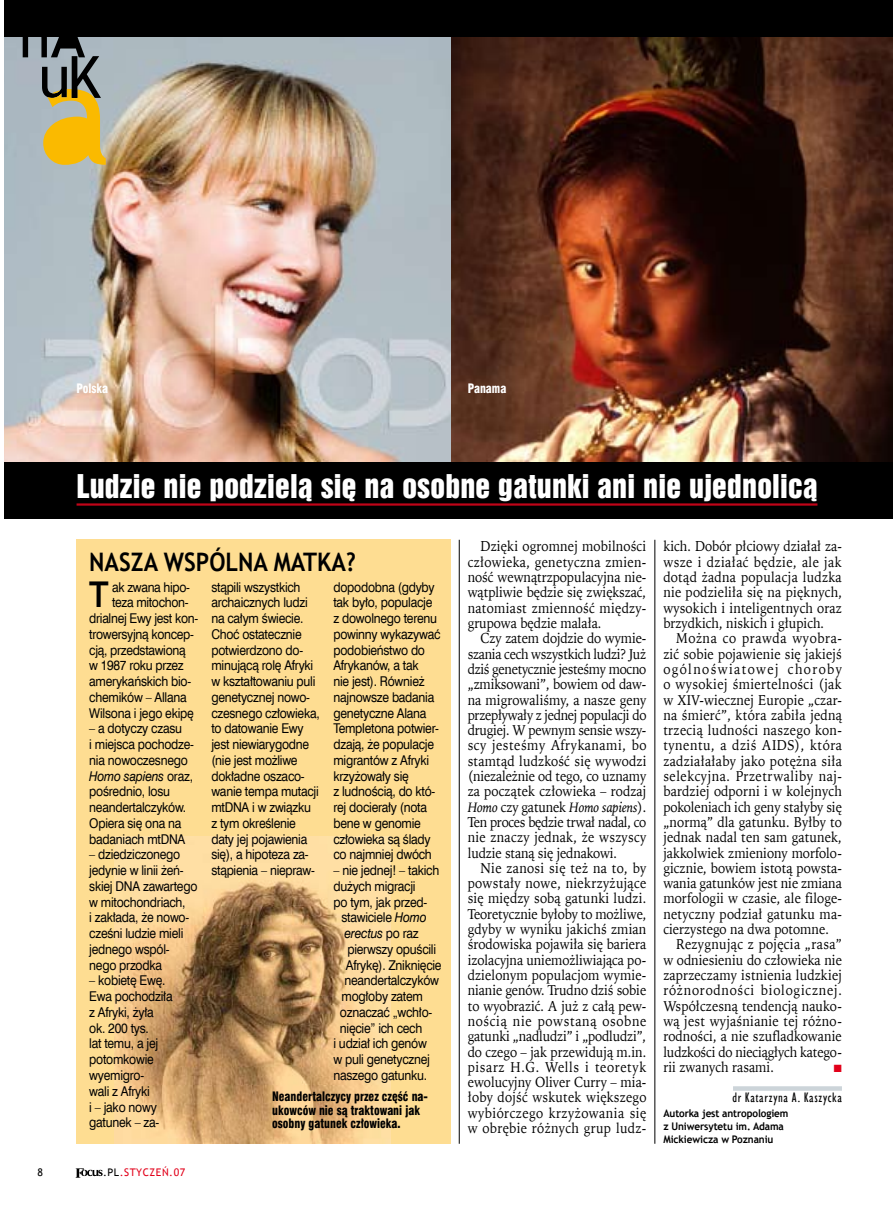
<style>
.page{position:relative;width:893px;height:1208px;background:#fff}
.page>*{position:absolute;margin:0;border:0;box-sizing:border-box;transform-origin:0 0}
.t1{font:700 35.55px "Trebuchet MS";color:#000;scale:.9 1}
.t2{font:30px "Swis 921 EU";letter-spacing:.01em;color:#fff}
.t3{font:700 25.5px "Trebuchet MS";color:#000;scale:.9 1}
.t4{font:14.25px/15.3px "Iowan Old St EU";letter-spacing:.01em;color:#000;text-align:justify;scale:.9 1}
.t5{font:14.25px "Iowan Old St EU";letter-spacing:.04em;color:#000;scale:.9 1}
.t6{font:14.25px "Iowan Old St EU";letter-spacing:-.01em;color:#000;scale:.9 1}
.t7{font:14.25px "Iowan Old St EU";letter-spacing:.03em;color:#000;scale:.9 1}
.t8{font:14.25px "Iowan Old St EU";letter-spacing:.06em;color:#000;scale:.9 1}
.t9{font:14.25px "Iowan Old St EU";letter-spacing:.11em;color:#000;scale:.9 1}
.t10{font:14.25px "Iowan Old St EU";letter-spacing:.045em;color:#000;scale:.9 1}
.t11{font:13.8px "Humanst 521 Cn EU";letter-spacing:.05em;color:#000;scale:.95 1}
.t12{font:13.5px/15.8px "Swis 721 EU";letter-spacing:-.02em;color:#000;scale:.9 1}
.t13{font:italic 13.5px "Swis 721 EU";letter-spacing:-.02em;color:#000;scale:.9 1}
.t14{font:12.75px/13.5px "Swis 721 Blk Cn EU";color:#000;scale:.9 1}
.t15{font:12.75px "Swis 721 Blk Cn EU";color:#fff;scale:.9 1}
.t16{font:700 10.5px/12.8px "Trebuchet MS";letter-spacing:-.01em;color:#000;scale:.95 1}
.t17{font:10.5px "Trebuchet MS";letter-spacing:.05em;color:#e2001a}
.t18{font:10.5px "Zapf Dingbats ITC";color:#e2001a}
.s1{font-style:italic}
.s2{font-style:normal}
.s3{color:#000}
</style>
<div class="page">
<div style="left:4px;top:0;width:889px;height:518px;background:#000"></div>
<img style="left:451px;top:38px;width:442px;height:423px">
<img style="left:4px;top:38px;width:447px;height:423px">
<hr style="left:77px;top:503px;width:740px;height:2px;background:#c00418">
<svg style="left:733px;top:1086px;width:109px;height:4px"></svg>
<div style="left:77px;top:540px;width:374px;height:603px;background:#fedd92"></div>
<img style="left:115px;top:836px;width:276px;height:307px">
<svg style="left:23px;top:37px;width:83px;height:128px;background:#a99e6f"></svg>
<svg style="left:75px;top:1168px;width:28px;height:9px"></svg>
<hr style="left:459px;top:540px;width:1px;height:603px;background:#000">
<hr style="left:655px;top:540px;width:1px;height:603px;background:#000">
<p class="t15" style="left:77px;top:380px;width:37px">Polska</p>
<p class="t15" style="left:468px;top:380px;width:44px">Panama</p>
<h2 class="t2" style="left:77px;top:467px;width:743px">Ludzie nie podzielą się na osobne gatunki ani nie ujednolicą</h2>
<p class="t4" style="left:468px;top:539px;width:200px;text-indent:13px">Dzięki ogromnej mobilności człowieka, genetyczna zmien&shy;ność wewnątrzpopulacyjna nie&shy;wątpliwie będzie się zwiększać, natomiast zmienność między&shy;grupowa będzie malała.</p>
<p class="t4" style="left:468px;top:631px;width:200px;text-indent:13px">Czy zatem dojdzie do wymie&shy;szania cech wszystkich ludzi? Już dziś genetycznie jesteśmy mocno „zmiksowani”, bowiem od daw&shy;na migrowaliśmy, a nasze geny przepływały z jednej populacji do drugiej. W pewnym sensie wszy&shy;scy jesteśmy Afrykanami, bo stamtąd ludzkość się wywodzi (niezależnie od tego, co uznamy za początek człowieka – rodzaj <span class="s1">Homo</span> czy gatunek <span class="s1">Homo sapiens</span>).<br>Ten proces będzie trwał nadal, co nie znaczy jednak, że wszyscy ludzie staną się jednakowi.</p>
<p class="t4" style="left:468px;top:860px;width:200px;text-indent:13px">Nie zanosi się też na to, by powstały nowe, niekrzyżujące się między sobą gatunki ludzi.<br>Teoretycznie byłoby to możliwe, gdyby w wyniku jakichś zmian środowiska pojawiła się bariera izolacyjna uniemożliwiająca po&shy;dzielonym populacjom wymie&shy;nianie genów. Trudno dziś sobie to wyobrazić. A już z całą pew&shy;nością nie powstaną osobne gatunki „nadludzi” i „podludzi”, do czego – jak przewidują m.in. pisarz H.G. Wells i teoretyk ewolucyjny Oliver Curry – mia&shy;łoby dojść wskutek większego wybiórczego krzyżowania się w obrębie różnych grup ludz-</p>
<p class="t4" style="left:663px;top:539px;width:200px">kich. Dobór płciowy działał za&shy;wsze i działać będzie, ale jak dotąd żadna populacja ludzka nie podzieliła się na pięknych, wysokich i inteligentnych oraz brzydkich, niskich i głupich.</p>
<p class="t10" style="left:676px;top:629px;width:186px">Można co prawda wyobra-</p>
<p class="t4" style="left:663px;top:646px;width:200px">zić sobie pojawienie się jakiejś</p>
<p class="t9" style="left:663px;top:660px;width:200px">ogólnoświatowej choroby</p>
<p class="t7" style="left:663px;top:675px;width:200px">o wysokiej śmiertelności (jak</p>
<p class="t4" style="left:663px;top:692px;width:200px">w XIV-wiecznej Europie „czar-</p>
<p class="t4" style="left:663px;top:707px;width:200px">na śmierć”, która zabiła jedną</p>
<p class="t4" style="left:663px;top:723px;width:200px">trzecią ludności naszego kon-</p>
<p class="t5" style="left:663px;top:736px;width:200px">tynentu, a dziś AIDS), która</p>
<p class="t4" style="left:663px;top:753px;width:200px">zadziałałaby jako potężna siła</p>
<p class="t5" style="left:663px;top:767px;width:200px">selekcyjna. Przetrwaliby naj-</p>
<p class="t4" style="left:663px;top:784px;width:200px">bardziej odporni i w kolejnych</p>
<p class="t4" style="left:663px;top:799px;width:200px">pokoleniach ich geny stałyby się</p>
<p class="t4" style="left:663px;top:814px;width:200px">„normą” dla gatunku. Byłby to</p>
<p class="t4" style="left:663px;top:830px;width:200px">jednak nadal ten sam gatunek,</p>
<p class="t4" style="left:663px;top:845px;width:200px">jakkolwiek zmieniony morfolo-</p>
<p class="t4" style="left:663px;top:860px;width:200px">gicznie, bowiem istotą powsta-</p>
<p class="t4" style="left:663px;top:876px;width:200px">wania gatunków jest nie zmiana</p>
<p class="t4" style="left:663px;top:891px;width:200px">morfologii w czasie, ale filoge-</p>
<p class="t4" style="left:663px;top:906px;width:200px">netyczny podział gatunku ma-</p>
<p class="t4" style="left:663px;top:921px;width:185px">cierzystego na dwa potomne.</p>
<p class="t4" style="left:676px;top:937px;width:186px">Rezygnując z pojęcia „rasa”</p>
<p class="t4" style="left:663px;top:952px;width:200px">w odniesieniu do człowieka nie</p>
<p class="t4" style="left:663px;top:967px;width:200px">zaprzeczamy istnienia ludzkiej</p>
<p class="t8" style="left:663px;top:981px;width:200px">różnorodności biologicznej.</p>
<p class="t4" style="left:663px;top:998px;width:200px">Współczesną tendencją nauko-</p>
<p class="t4" style="left:663px;top:1013px;width:200px">wą jest wyjaśnianie tej różno-</p>
<p class="t4" style="left:663px;top:1029px;width:200px">rodności, a nie szufladkowanie</p>
<p class="t6" style="left:663px;top:1042px;width:200px">ludzkości do nieciągłych katego-</p>
<p class="t4" style="left:663px;top:1059px;width:124px">rii zwanych rasami.</p>
<p class="t18" style="left:834px;top:1063px;width:9px">■</p>
<p class="t11" style="left:732px;top:1089px;width:117px">dr Katarzyna A. Kaszycka</p>
<p class="t16" style="left:663px;top:1107px;width:133px">Autorka jest antropologiem z Uniwersytetu im. Adama<br>Mickiewicza w Poznaniu</p>
<h3 class="t3" style="left:89px;top:546px;width:298px">Nasza wspólna matka?</h3>
<h1 class="t1" style="left:89px;top:572px;width:23px">T</h1>
<p class="t12" style="left:112px;top:579px;width:88px">ak zwana hipo-</p>
<p class="t12" style="left:211px;top:579px;width:122px">stąpili wszystkich archaicznych ludzi na całym świecie.<br>Choć ostatecznie potwierdzono do&shy;minującą rolę Afryki w kształtowaniu puli genetycznej nowo&shy;czesnego człowieka, to datowanie Ewy jest niewiarygodne (nie jest możliwe dokładne oszaco&shy;wanie tempa mutacji mtDNA i w związku z tym określenie daty jej pojawienia się), a hipoteza za&shy;stąpienia – niepraw-</p>
<p class="t12" style="left:333px;top:579px;width:120px">dopodobna (gdyby tak było, populacje z dowolnego terenu powinny wykazywać podobieństwo do<br>Afrykanów, a tak<br>nie jest). Również najnowsze badania genetyczne Alana<br>Templetona potwier&shy;dzają, że populacje migrantów z Afryki krzyżowały się<br>z ludnością, do któ&shy;rej docierały (nota bene w genomie człowieka są ślady co najmniej dwóch</p>
<p class="t12" style="left:112px;top:595px;width:87px">teza mitochon-</p>
<p class="t12" style="left:89px;top:611px;width:123px">drialnej Ewy jest kon-</p>
<p class="t12" style="left:89px;top:626px;width:118px">trowersyjną koncep-</p>
<p class="t12" style="left:89px;top:642px;width:109px">cją, przedstawioną</p>
<p class="t12" style="left:89px;top:658px;width:107px">w 1987 roku przez</p>
<p class="t12" style="left:89px;top:674px;width:115px">amerykańskich bio-</p>
<p class="t12" style="left:89px;top:689px;width:110px">chemików – Allana</p>
<p class="t12" style="left:89px;top:705px;width:118px">Wilsona i jego ekipę</p>
<p class="t12" style="left:89px;top:721px;width:118px">– a dotyczy czasu<br>i miejsca pochodze&shy;nia nowoczesnego<br><span class="s1">Homo sapiens</span> oraz, pośrednio, losu neandertalczyków.<br>Opiera się ona na badaniach mtDNA</p>
<p class="t12" style="left:89px;top:847px;width:122px">– dziedziczonego jedynie w linii żeń&shy;skiej DNA zawartego w mitochondriach,<br>i zakłada, że nowo&shy;cześni ludzie mieli jednego wspól&shy;nego przodka</p>
<p class="t12" style="left:89px;top:973px;width:94px">– kobietę Ewę.<br>Ewa pochodziła z Afryki, żyła ok. 200 tys.<br>lat temu, a jej potomkowie wyemigro-<br>wali z Afryki<br>i – jako nowy gatunek – za-</p>
<p class="t12" style="left:333px;top:863px;width:119px">– nie jednej! – takich</p>
<p class="t12" style="left:333px;top:878px;width:93px">dużych migracji</p>
<p class="t12" style="left:333px;top:894px;width:106px">po tym, jak przed-</p>
<p class="t12" style="left:341px;top:910px;width:96px">stawiciele <span class="s1">Homo</span></p>
<p class="t13" style="left:344px;top:925px;width:84px">erectus <span class="s2">po raz</span></p>
<p class="t12" style="left:347px;top:941px;width:100px">pierwszy opuścili</p>
<p class="t12" style="left:346px;top:957px;width:108px">Afrykę). Zniknięcie</p>
<p class="t12" style="left:344px;top:973px;width:107px">neandertalczyków</p>
<p class="t12" style="left:341px;top:989px;width:92px">mogłoby zatem</p>
<p class="t12" style="left:340px;top:1004px;width:104px">oznaczać „wchło-</p>
<p class="t12" style="left:340px;top:1020px;width:93px">nięcie” ich cech</p>
<p class="t12" style="left:333px;top:1036px;width:105px">i udział ich genów</p>
<p class="t12" style="left:333px;top:1052px;width:109px">w puli genetycznej</p>
<p class="t12" style="left:333px;top:1067px;width:105px">naszego gatunku.</p>
<p class="t14" style="left:272px;top:1090px;width:175px">Neandertalczycy przez część na&shy;ukowców nie są traktowani jak osobny gatunek człowieka.</p>
<p class="t17" style="left:103px;top:1166px;width:84px"><span class="s3">.PL</span>.STYCZEŃ.07</p>
</div>
